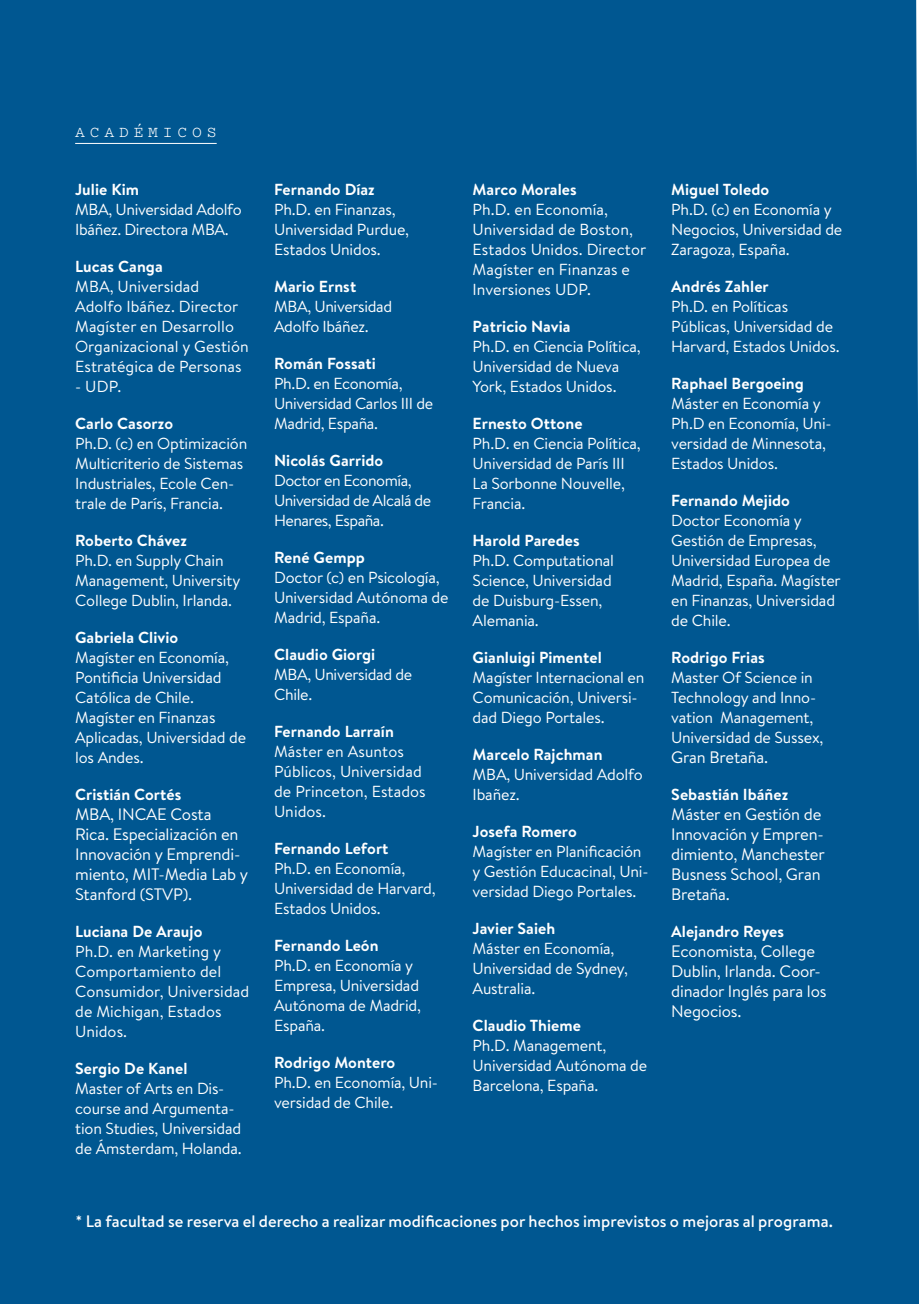
<style>
.page{position:relative;width:919px;height:1304px;background:#fff}
.page>*{position:absolute;margin:0;border:0;box-sizing:border-box;transform-origin:0 0}
.t1{font:16.6px/20px "Brandon Text";letter-spacing:-.01em;color:#fff}
.t2{font:500 16.6px "Brandon Text";letter-spacing:.005em;color:#fff}
.t3{font:16px/20px "Brandon Text";letter-spacing:-.01em;color:#fff}
.t4{font:700 16px "Brandon Text";letter-spacing:.005em;color:#fff}
.t5{font:16px/20px "Brandon Text";letter-spacing:-.03em;color:#fff}
.t6{font:16px "Pitch";letter-spacing:.3em;color:#fff}
</style>
<div class="page">
<div style="left:0;top:0;width:918px;height:1304px;background:#005791"></div>
<hr style="left:75px;top:143px;width:142px;height:1px;background:#fff">
<p class="t6" style="left:75px;top:122px;width:143px">ACADÉMICOS</p>
<p class="t4" style="left:75px;top:178px;width:65px">Julie Kim</p>
<p class="t3" style="left:75px;top:198px;width:168px">MBA, Universidad Adolfo<br>Ibáñez. Directora MBA.</p>
<p class="t4" style="left:75px;top:255px;width:89px">Lucas Canga</p>
<p class="t3" style="left:75px;top:275px;width:175px">MBA, Universidad<br>Adolfo Ibáñez. Director<br>Magíster en Desarrollo<br>Organizacional y Gestión<br>Estratégica de Personas</p>
<p class="t3" style="left:75px;top:375px;width:48px">- UDP.</p>
<p class="t4" style="left:75px;top:412px;width:99px">Carlo Casorzo</p>
<p class="t3" style="left:75px;top:432px;width:174px">Ph.D. (c) en Optimización<br>Multicriterio de Sistemas<br>Industriales, Ecole Cen&shy;trale de París, Francia.</p>
<p class="t4" style="left:75px;top:529px;width:113px">Roberto Chávez</p>
<p class="t3" style="left:75px;top:549px;width:167px">Ph.D. en Supply Chain<br>Management, University<br>College Dublin, Irlanda.</p>
<p class="t4" style="left:75px;top:626px;width:105px">Gabriela Clivio</p>
<p class="t3" style="left:75px;top:646px;width:172px">Magíster en Economía,<br>Pontificia Universidad<br>Católica de Chile.<br>Magíster en Finanzas<br>Aplicadas, Universidad de los Andes.</p>
<p class="t4" style="left:75px;top:783px;width:108px">Cristián Cortés</p>
<p class="t1" style="left:75px;top:803px;width:174px">MBA, INCAE Costa<br>Rica. Especialización en<br>Innovación y Emprendi&shy;miento, MIT-Media Lab y<br>Stanford (STVP).</p>
<p class="t4" style="left:75px;top:920px;width:129px">Luciana De Araujo</p>
<p class="t3" style="left:75px;top:941px;width:175px">Ph.D. en Marketing y<br>Comportamiento del<br>Consumidor, Universidad de Michigan, Estados<br>Unidos.</p>
<p class="t4" style="left:75px;top:1057px;width:114px">Sergio De Kanel</p>
<p class="t3" style="left:75px;top:1078px;width:168px">Master of Arts en Dis&shy;course and Argumenta&shy;tion Studies, Universidad de Ámsterdam, Holanda.</p>
<p class="t4" style="left:274px;top:178px;width:102px">Fernando Díaz</p>
<p class="t3" style="left:274px;top:198px;width:136px">Ph.D. en Finanzas,<br>Universidad Purdue,<br>Estados Unidos.</p>
<p class="t4" style="left:274px;top:275px;width:84px">Mario Ernst</p>
<p class="t3" style="left:274px;top:295px;width:120px">MBA, Universidad<br>Adolfo Ibáñez.</p>
<p class="t4" style="left:274px;top:352px;width:103px">Román Fossati</p>
<p class="t3" style="left:274px;top:372px;width:161px">Ph.D. en Economía,<br>Universidad Carlos III de<br>Madrid, España.</p>
<p class="t4" style="left:274px;top:449px;width:111px">Nicolás Garrido</p>
<p class="t5" style="left:274px;top:469px;width:159px">Doctor en Economía,<br>Universidad de Alcalá de<br>Henares, España.</p>
<p class="t4" style="left:274px;top:546px;width:92px">René Gempp</p>
<p class="t3" style="left:274px;top:566px;width:176px">Doctor (c) en Psicología,<br>Universidad Autónoma de<br>Madrid, España.</p>
<p class="t4" style="left:274px;top:643px;width:103px">Claudio Giorgi</p>
<p class="t3" style="left:274px;top:664px;width:140px">MBA, Universidad de<br>Chile.</p>
<p class="t4" style="left:274px;top:720px;width:121px">Fernando Larraín</p>
<p class="t3" style="left:274px;top:741px;width:153px">Máster en Asuntos<br>Públicos, Universidad de Princeton, Estados<br>Unidos.</p>
<p class="t4" style="left:274px;top:837px;width:116px">Fernando Lefort</p>
<p class="t3" style="left:274px;top:858px;width:163px">Ph.D. en Economía,<br>Universidad de Harvard,<br>Estados Unidos.</p>
<p class="t4" style="left:274px;top:934px;width:106px">Fernando León</p>
<p class="t3" style="left:274px;top:955px;width:148px">Ph.D. en Economía y<br>Empresa, Universidad<br>Autónoma de Madrid,<br>España.</p>
<p class="t4" style="left:274px;top:1051px;width:123px">Rodrigo Montero</p>
<p class="t3" style="left:274px;top:1072px;width:165px">Ph.D. en Economía, Uni&shy;versidad de Chile.</p>
<p class="t4" style="left:472px;top:178px;width:105px">Marco Morales</p>
<p class="t3" style="left:472px;top:198px;width:175px">Ph.D. en Economía,<br>Universidad de Boston,<br>Estados Unidos. Director<br>Magíster en Finanzas e<br>Inversiones UDP.</p>
<p class="t4" style="left:472px;top:315px;width:99px">Patricio Navia</p>
<p class="t3" style="left:472px;top:335px;width:170px">Ph.D. en Ciencia Política,<br>Universidad de Nueva<br>York, Estados Unidos.</p>
<p class="t4" style="left:472px;top:412px;width:111px">Ernesto Ottone</p>
<p class="t3" style="left:472px;top:432px;width:170px">Ph.D. en Ciencia Política,<br>Universidad de París III<br>La Sorbonne Nouvelle,<br>Francia.</p>
<p class="t4" style="left:472px;top:529px;width:109px">Harold Paredes</p>
<p class="t3" style="left:472px;top:549px;width:143px">Ph.D. Computational<br>Science, Universidad de Duisburg-Essen,<br>Alemania.</p>
<p class="t4" style="left:472px;top:646px;width:131px">Gianluigi Pimentel</p>
<p class="t3" style="left:472px;top:666px;width:173px">Magíster Internacional en<br>Comunicación, Universi&shy;dad Diego Portales.</p>
<p class="t4" style="left:472px;top:743px;width:131px">Marcelo Rajchman</p>
<p class="t3" style="left:472px;top:764px;width:171px">MBA, Universidad Adolfo<br>Ibañez.</p>
<p class="t4" style="left:472px;top:820px;width:106px">Josefa Romero</p>
<p class="t3" style="left:472px;top:841px;width:177px">Magíster en Planificación y Gestión Educacinal, Uni&shy;versidad Diego Portales.</p>
<p class="t4" style="left:472px;top:917px;width:84px">Javier Saieh</p>
<p class="t3" style="left:472px;top:938px;width:157px">Máster en Economía,<br>Universidad de Sydney,<br>Australia.</p>
<p class="t4" style="left:472px;top:1014px;width:110px">Claudio Thieme</p>
<p class="t3" style="left:472px;top:1035px;width:176px">Ph.D. Management,<br>Universidad Autónoma de<br>Barcelona, España.</p>
<p class="t4" style="left:671px;top:178px;width:99px">Miguel Toledo</p>
<p class="t3" style="left:671px;top:198px;width:173px">Ph.D. (c) en Economía y<br>Negocios, Universidad de<br>Zaragoza, España.</p>
<p class="t4" style="left:671px;top:275px;width:99px">Andrés Zahler</p>
<p class="t3" style="left:671px;top:295px;width:170px">Ph.D. en Políticas<br>Públicas, Universidad de<br>Harvard, Estados Unidos.</p>
<p class="t4" style="left:671px;top:372px;width:134px">Raphael Bergoeing</p>
<p class="t3" style="left:671px;top:392px;width:162px">Máster en Economía y<br>Ph.D en Economía, Uni&shy;versidad de Minnesota,<br>Estados Unidos.</p>
<p class="t4" style="left:671px;top:489px;width:120px">Fernando Mejido</p>
<p class="t3" style="left:671px;top:509px;width:171px">Doctor Economía y<br>Gestión de Empresas,<br>Universidad Europea de<br>Madrid, España. Magíster en Finanzas, Universidad de Chile.</p>
<p class="t4" style="left:671px;top:646px;width:95px">Rodrigo Frias</p>
<p class="t3" style="left:671px;top:666px;width:154px">Master Of Science in<br>Technology and Inno&shy;vation Management,<br>Universidad de Sussex,</p>
<p class="t1" style="left:671px;top:746px;width:99px">Gran Bretaña.</p>
<p class="t4" style="left:671px;top:783px;width:119px">Sebastián Ibáñez</p>
<p class="t1" style="left:671px;top:803px;width:155px">Máster en Gestión de<br>Innovación y Empren&shy;dimiento, Manchester<br>Busness School, Gran<br>Bretaña.</p>
<p class="t4" style="left:671px;top:920px;width:114px">Alejandro Reyes</p>
<p class="t1" style="left:671px;top:940px;width:157px">Economista, College<br>Dublin, Irlanda. Coor&shy;dinador Inglés para los<br>Negocios.</p>
<p class="t2" style="left:76px;top:1210px;width:758px">* La facultad se reserva el derecho a realizar modificaciones por hechos imprevistos o mejoras al programa.</p>
</div>
